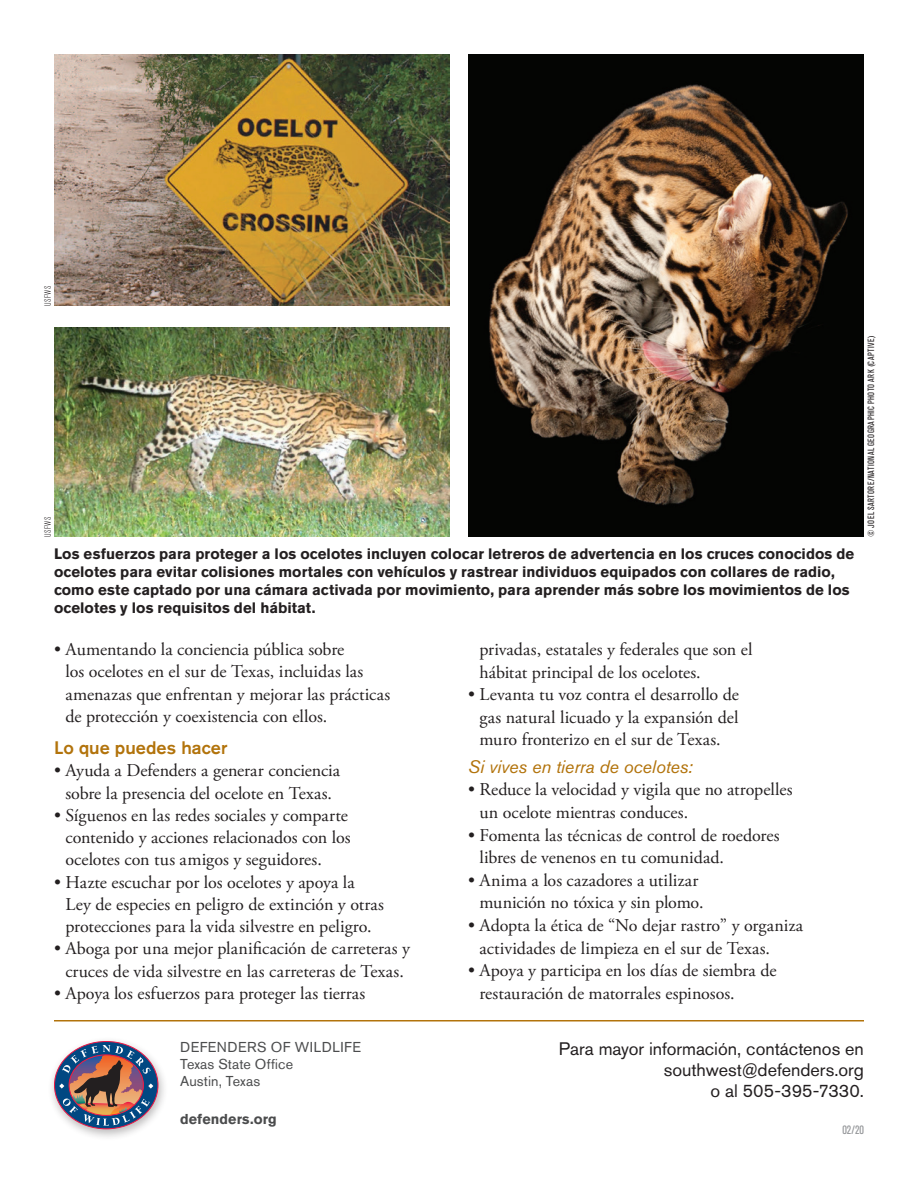
<style>
.page{position:relative;width:918px;height:1188px;background:#fff}
.page>*{position:absolute;margin:0;border:0;box-sizing:border-box;transform-origin:0 0}
.t1{font:18px/22.2px "Adobe Garamond Pro";color:#231f20}
.t2{font:18px/21px "Akzidenz Grotesk Std";color:#231f20;text-align:right}
.t3{font:italic 18px "Akzidenz Grotesk Std";color:#b2730b}
.t4{font:500 18px "Akzidenz Grotesk Std";color:#b2730b}
.t5{font:700 15px/18px "Akzidenz Grotesk BE";letter-spacing:.005em;color:#231f20}
.t6{font:14.25px/17.1px "Akzidenz Grotesk Std";letter-spacing:.02em;color:#4b4c4d}
.t7{font:700 14.25px "Akzidenz Grotesk Std";letter-spacing:.005em;color:#4b4c4d}
.t8{font:condensed 12px "Akzidenz Grotesk Std";color:#939598}
.t9{font:condensed 9px "Akzidenz Grotesk Std";letter-spacing:.05em;color:#231f20}
.t10{font:300 condensed 9px "Akzidenz Grotesk Std";letter-spacing:.05em;color:#231f20}
</style>
<div class="page">
<div style="left:47px;top:1036px;width:121px;height:106px;background:#231f20;opacity:.3"></div>
<svg style="left:55px;top:1042px;width:103px;height:87px"></svg>
<img style="left:59px;top:1045px;width:94px;height:81px">
<div style="left:69px;top:1054px;width:75px;height:62px;border:1px solid #ed1845;border-radius:50%"></div>
<hr style="left:54px;top:1020px;width:810px;height:2px;background:#b2730b">
<img style="left:54px;top:54px;width:396px;height:252px">
<img style="left:54px;top:327px;width:396px;height:210px">
<img style="left:468px;top:54px;width:396px;height:483px">
<p class="t10" style="left:43px;top:306px;width:22px;rotate:-90deg">USFWS</p>
<p class="t10" style="left:43px;top:537px;width:22px;rotate:-90deg">USFWS</p>
<p class="t5" style="left:54px;top:545px;width:802px">Los esfuerzos para proteger a los ocelotes incluyen colocar letreros de advertencia en los cruces conocidos de ocelotes para evitar colisiones mortales con vehículos y rastrear individuos equipados con collares de radio, como este captado por una cámara activada por movimiento, para aprender más sobre los movimientos de los ocelotes y los requisitos del hábitat.</p>
<p class="t1" style="left:65px;top:639px;width:326px;text-indent:-11px">• Aumentando la conciencia pública sobre<br>los ocelotes en el sur de Texas, incluidas las amenazas que enfrentan y mejorar las prácticas de protección y coexistencia con ellos.</p>
<p class="t4" style="left:54px;top:737px;width:175px">Lo que puedes hacer</p>
<p class="t1" style="left:54px;top:760px;width:288px;text-align:center">• Ayuda a Defenders a generar conciencia sobre la presencia del ocelote en Texas.</p>
<p class="t1" style="left:65px;top:805px;width:287px;text-indent:-11px">• Síguenos en las redes sociales y comparte contenido y acciones relacionados con los ocelotes con tus amigos y seguidores.</p>
<p class="t1" style="left:65px;top:871px;width:320px;text-indent:-11px">• Hazte escuchar por los ocelotes y apoya la<br>Ley de especies en peligro de extinción y otras protecciones para la vida silvestre en peligro.</p>
<p class="t1" style="left:54px;top:938px;width:358px;text-align:center">• Aboga por una mejor planificación de carreteras y cruces de vida silvestre en las carreteras de Texas.</p>
<p class="t1" style="left:54px;top:983px;width:313px">• Apoya los esfuerzos para proteger las tierras</p>
<p class="t1" style="left:479px;top:639px;width:274px;line-height:22.6px">privadas, estatales y federales que son el hábitat principal de los ocelotes.</p>
<p class="t1" style="left:479px;top:684px;width:261px;line-height:22.6px;text-align:justify;text-indent:-11px">• Levanta tu voz contra el desarrollo de gas natural licuado y la expansión del muro fronterizo en el sur de Texas.</p>
<p class="t3" style="left:468px;top:756px;width:226px">Si vives en tierra de ocelotes:</p>
<p class="t1" style="left:479px;top:779px;width:315px;line-height:22.6px;text-indent:-11px">• Reduce la velocidad y vigila que no atropelles un ocelote mientras conduces.</p>
<p class="t1" style="left:479px;top:824px;width:302px;line-height:22.6px;text-indent:-11px">• Fomenta las técnicas de control de roedores libres de venenos en tu comunidad.</p>
<p class="t1" style="left:468px;top:869px;width:237px;line-height:22.6px;text-align:right">• Anima a los cazadores a utilizar munición no tóxica y sin plomo.</p>
<p class="t1" style="left:479px;top:915px;width:325px;line-height:22.6px;text-indent:-11px">• Adopta la ética de “No dejar rastro” y organiza actividades de limpieza en el sur de Texas.</p>
<p class="t1" style="left:479px;top:960px;width:299px;line-height:22.6px;text-indent:-11px">• Apoya y participa en los días de siembra de restauración de matorrales espinosos.</p>
<p class="t9" style="left:866px;top:537px;width:203px;rotate:-90deg">© JOEL SARTORE/NATIONAL GEOGRAPHIC PHOTO ARK (CAPTIVE)</p>
<p class="t6" style="left:180px;top:1038px;width:182px">DEFENDERS OF WILDLIFE<br>Texas State Office<br>Austin, Texas</p>
<p class="t7" style="left:180px;top:1111px;width:98px">defenders.org</p>
<p class="t2" style="left:559px;top:1038px;width:307px">Para mayor información, contáctenos en southwest@defenders.org<br>o al 505-395-7330.</p>
<p class="t8" style="left:842px;top:1123px;width:23px">02/20</p>
</div>
